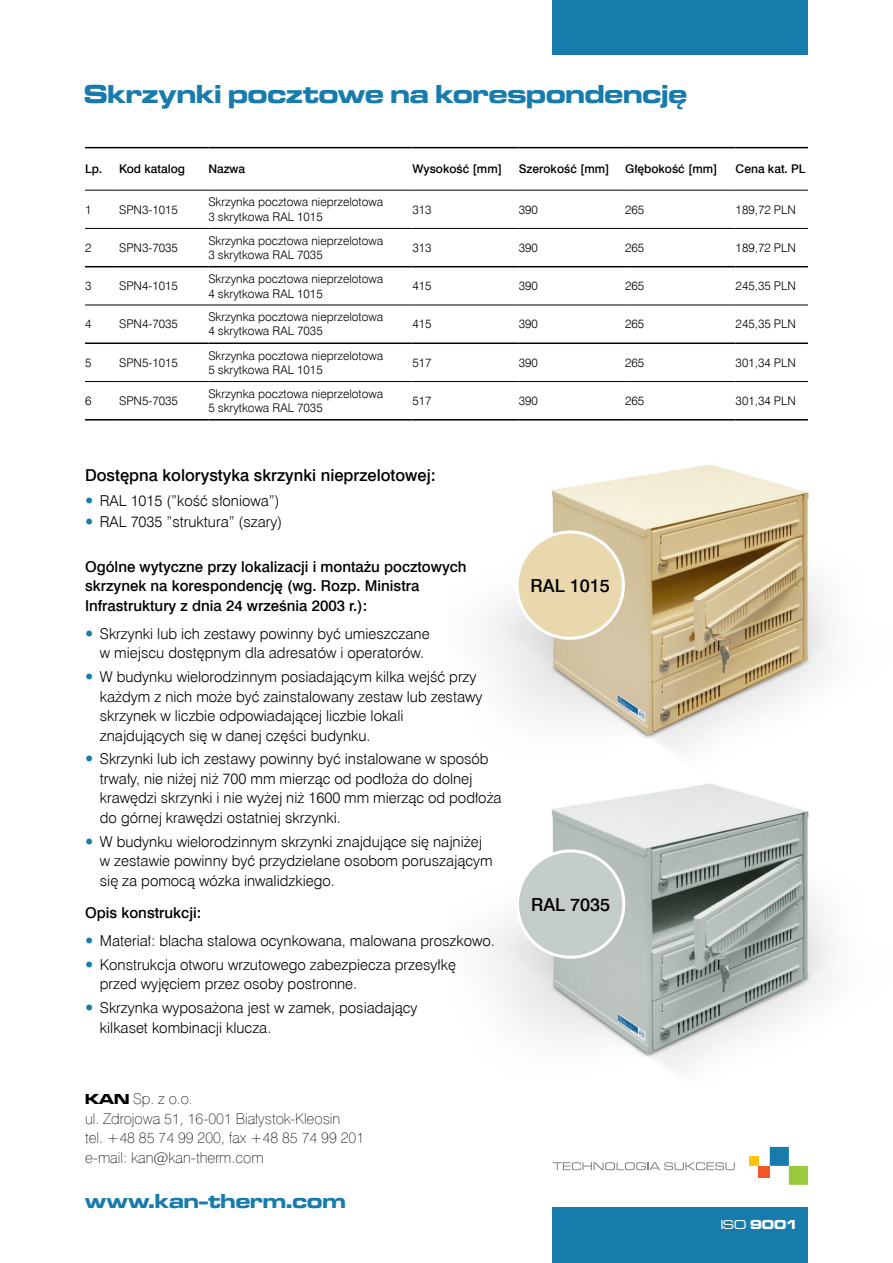
<style>
.page{position:relative;width:893px;height:1263px;background:#fff}
.page>*{position:absolute;margin:0;border:0;box-sizing:border-box;transform-origin:0 0}
.t1{font:27px "Microgramma D Bol Ext";color:#177bac}
.t2{font:21px "Microgramma D Bol Ext";color:#177bac}
.t3{font:18px "Swis 721 Md EU";color:#000}
.t4{font:16.5px "Swis 721 Md EU";color:#000}
.t5{font:15px/19.5px "Swis 721 Lt EU";color:#000}
.t6{font:15px/19.5px "Swis 721 Md EU";color:#000}
.t7{font:15px/19.5px "Swis 721 Th EU";color:#000}
.t8{font:13.5px "Microgramma D Bol Ext";color:#fff}
.t9{font:12px/14.4px "Swis 721 Lt EU";color:#000}
.t10{font:12px "Swis 721 Md EU";color:#000}
.s1{font-family:"Microgramma D Bol Ext"}
.s2{font-family:"Microgramma D Med Ext"}
</style>
<div class="page">
<img style="left:490px;top:464px;width:342px;height:287px">
<img style="left:490px;top:783px;width:342px;height:287px">
<div style="left:553px;top:0;width:255px;height:54px;background:#177bac"></div>
<div style="left:553px;top:1208px;width:255px;height:55px;background:#177bac"></div>
<div style="left:758px;top:1166px;width:12px;height:11px;background:#f15628"></div>
<div style="left:749px;top:1156px;width:9px;height:10px;background:#ffc20e"></div>
<div style="left:789px;top:1166px;width:19px;height:19px;background:#9aca3c"></div>
<div style="left:770px;top:1147px;width:19px;height:19px;background:#177bac"></div>
<svg style="left:553px;top:1162px;width:182px;height:8px"></svg>
<hr style="left:85px;top:190px;width:34px;height:1px;background:#000">
<hr style="left:119px;top:190px;width:89px;height:1px;background:#000">
<hr style="left:208px;top:190px;width:204px;height:1px;background:#000">
<hr style="left:412px;top:190px;width:107px;height:1px;background:#000">
<hr style="left:519px;top:190px;width:106px;height:1px;background:#000">
<hr style="left:625px;top:190px;width:111px;height:1px;background:#000">
<hr style="left:736px;top:190px;width:72px;height:1px;background:#000">
<hr style="left:85px;top:228px;width:34px;height:1px;background:#000">
<hr style="left:119px;top:228px;width:89px;height:1px;background:#000">
<hr style="left:208px;top:228px;width:204px;height:1px;background:#000">
<hr style="left:412px;top:228px;width:107px;height:1px;background:#000">
<hr style="left:519px;top:228px;width:106px;height:1px;background:#000">
<hr style="left:625px;top:228px;width:111px;height:1px;background:#000">
<hr style="left:736px;top:228px;width:72px;height:1px;background:#000">
<hr style="left:85px;top:305px;width:34px;height:1px;background:#000">
<hr style="left:119px;top:305px;width:89px;height:1px;background:#000">
<hr style="left:208px;top:305px;width:204px;height:1px;background:#000">
<hr style="left:412px;top:305px;width:107px;height:1px;background:#000">
<hr style="left:519px;top:305px;width:106px;height:1px;background:#000">
<hr style="left:625px;top:305px;width:111px;height:1px;background:#000">
<hr style="left:736px;top:305px;width:72px;height:1px;background:#000">
<hr style="left:85px;top:381px;width:34px;height:1px;background:#000">
<hr style="left:119px;top:381px;width:89px;height:1px;background:#000">
<hr style="left:208px;top:381px;width:204px;height:1px;background:#000">
<hr style="left:412px;top:381px;width:107px;height:1px;background:#000">
<hr style="left:519px;top:381px;width:106px;height:1px;background:#000">
<hr style="left:625px;top:381px;width:111px;height:1px;background:#000">
<hr style="left:736px;top:381px;width:72px;height:1px;background:#000">
<hr style="left:85px;top:419px;width:34px;height:2px;background:#000">
<hr style="left:119px;top:419px;width:89px;height:2px;background:#000">
<hr style="left:208px;top:419px;width:204px;height:2px;background:#000">
<hr style="left:412px;top:419px;width:107px;height:2px;background:#000">
<hr style="left:519px;top:419px;width:106px;height:2px;background:#000">
<hr style="left:625px;top:419px;width:111px;height:2px;background:#000">
<hr style="left:736px;top:419px;width:72px;height:2px;background:#000">
<hr style="left:85px;top:147px;width:34px;height:1px;background:#000">
<hr style="left:119px;top:147px;width:89px;height:1px;background:#000">
<hr style="left:208px;top:147px;width:204px;height:1px;background:#000">
<hr style="left:412px;top:147px;width:107px;height:1px;background:#000">
<hr style="left:519px;top:147px;width:106px;height:1px;background:#000">
<hr style="left:625px;top:147px;width:111px;height:1px;background:#000">
<hr style="left:736px;top:147px;width:72px;height:1px;background:#000">
<hr style="left:85px;top:266px;width:34px;height:1px;background:#000">
<hr style="left:119px;top:266px;width:89px;height:1px;background:#000">
<hr style="left:208px;top:266px;width:204px;height:1px;background:#000">
<hr style="left:412px;top:266px;width:107px;height:1px;background:#000">
<hr style="left:519px;top:266px;width:106px;height:1px;background:#000">
<hr style="left:625px;top:266px;width:111px;height:1px;background:#000">
<hr style="left:736px;top:266px;width:72px;height:1px;background:#000">
<hr style="left:85px;top:342px;width:34px;height:2px;background:#000">
<hr style="left:119px;top:342px;width:89px;height:2px;background:#000">
<hr style="left:208px;top:342px;width:204px;height:2px;background:#000">
<hr style="left:412px;top:342px;width:107px;height:2px;background:#000">
<hr style="left:519px;top:342px;width:106px;height:2px;background:#000">
<hr style="left:625px;top:342px;width:111px;height:2px;background:#000">
<hr style="left:736px;top:342px;width:72px;height:2px;background:#000">
<div style="left:517px;top:532px;width:106px;height:106px;background:#e9d8ad;border-radius:50%"></div>
<div style="left:516px;top:530px;width:109px;height:110px;border:3px solid #fff;border-radius:50%"></div>
<div style="left:517px;top:851px;width:107px;height:106px;background:#c5cdc9;border-radius:50%"></div>
<div style="left:516px;top:849px;width:109px;height:110px;border:3px solid #fff;border-radius:50%"></div>
<h1 class="t1" style="left:84px;top:76px;width:605px">Skrzynki pocztowe na korespondencję</h1>
<p class="t10" style="left:85px;top:162px;width:101px">Lp. Kod katalog</p>
<p class="t10" style="left:208px;top:162px;width:38px">Nazwa</p>
<p class="t10" style="left:412px;top:162px;width:91px">Wysokość [mm]</p>
<p class="t10" style="left:519px;top:162px;width:92px">Szerokość [mm]</p>
<p class="t10" style="left:625px;top:162px;width:94px">Głębokość [mm]</p>
<p class="t10" style="left:736px;top:162px;width:71px">Cena kat. PL</p>
<p class="t9" style="left:85px;top:202px;width:8px">1</p>
<p class="t9" style="left:119px;top:202px;width:60px">SPN3-1015</p>
<p class="t9" style="left:208px;top:195px;width:176px">Skrzynka pocztowa nieprzelotowa<br>3 skrytkowa RAL 1015</p>
<p class="t9" style="left:412px;top:202px;width:21px">313</p>
<p class="t9" style="left:519px;top:202px;width:21px">390</p>
<p class="t9" style="left:625px;top:202px;width:21px">265</p>
<p class="t9" style="left:736px;top:202px;width:62px">189,72 PLN</p>
<p class="t9" style="left:85px;top:240px;width:8px">2</p>
<p class="t9" style="left:119px;top:240px;width:60px">SPN3-7035</p>
<p class="t9" style="left:208px;top:233px;width:176px">Skrzynka pocztowa nieprzelotowa<br>3 skrytkowa RAL 7035</p>
<p class="t9" style="left:412px;top:240px;width:21px">313</p>
<p class="t9" style="left:519px;top:240px;width:21px">390</p>
<p class="t9" style="left:625px;top:240px;width:21px">265</p>
<p class="t9" style="left:736px;top:240px;width:62px">189,72 PLN</p>
<p class="t9" style="left:85px;top:279px;width:8px">3</p>
<p class="t9" style="left:119px;top:279px;width:60px">SPN4-1015</p>
<p class="t9" style="left:208px;top:272px;width:176px">Skrzynka pocztowa nieprzelotowa<br>4 skrytkowa RAL 1015</p>
<p class="t9" style="left:412px;top:279px;width:21px">415</p>
<p class="t9" style="left:519px;top:279px;width:21px">390</p>
<p class="t9" style="left:625px;top:279px;width:21px">265</p>
<p class="t9" style="left:736px;top:279px;width:62px">245,35 PLN</p>
<p class="t9" style="left:85px;top:317px;width:8px">4</p>
<p class="t9" style="left:119px;top:317px;width:60px">SPN4-7035</p>
<p class="t9" style="left:208px;top:310px;width:176px">Skrzynka pocztowa nieprzelotowa<br>4 skrytkowa RAL 7035</p>
<p class="t9" style="left:412px;top:317px;width:21px">415</p>
<p class="t9" style="left:519px;top:317px;width:21px">390</p>
<p class="t9" style="left:625px;top:317px;width:21px">265</p>
<p class="t9" style="left:736px;top:317px;width:62px">245,35 PLN</p>
<p class="t9" style="left:85px;top:356px;width:8px">5</p>
<p class="t9" style="left:119px;top:356px;width:60px">SPN5-1015</p>
<p class="t9" style="left:208px;top:348px;width:176px">Skrzynka pocztowa nieprzelotowa<br>5 skrytkowa RAL 1015</p>
<p class="t9" style="left:412px;top:356px;width:21px">517</p>
<p class="t9" style="left:519px;top:356px;width:21px">390</p>
<p class="t9" style="left:625px;top:356px;width:21px">265</p>
<p class="t9" style="left:736px;top:356px;width:62px">301,34 PLN</p>
<p class="t9" style="left:85px;top:394px;width:8px">6</p>
<p class="t9" style="left:119px;top:394px;width:60px">SPN5-7035</p>
<p class="t9" style="left:208px;top:386px;width:176px">Skrzynka pocztowa nieprzelotowa<br>5 skrytkowa RAL 7035</p>
<p class="t9" style="left:412px;top:394px;width:21px">517</p>
<p class="t9" style="left:519px;top:394px;width:21px">390</p>
<p class="t9" style="left:625px;top:394px;width:21px">265</p>
<p class="t9" style="left:736px;top:394px;width:62px">301,34 PLN</p>
<p class="t4" style="left:85px;top:465px;width:352px">Dostępna kolorystyka skrzynki nieprzelotowej:</p>
<p class="t5" style="left:100px;top:491px;width:184px;line-height:20.7px">RAL 1015 (”kość słoniowa”)<br>RAL 7035 ”struktura” (szary)</p>
<p class="t6" style="left:85px;top:558px;width:383px">Ogólne wytyczne przy lokalizacji i montażu pocztowych skrzynek na korespondencję (wg. Rozp. Ministra<br>Infrastruktury z dnia 24 września 2003 r.):</p>
<p class="t5" style="left:100px;top:624px;width:331px">Skrzynki lub ich zestawy powinny być umieszczane w miejscu dostępnym dla adresatów i operatorów.</p>
<p class="t5" style="left:100px;top:667px;width:384px">W budynku wielorodzinnym posiadającym kilka wejść przy każdym z nich może być zainstalowany zestaw lub zestawy skrzynek w liczbie odpowiadającej liczbie lokali znajdujących się w danej części budynku.</p>
<p class="t5" style="left:100px;top:750px;width:403px">Skrzynki lub ich zestawy powinny być instalowane w sposób trwały, nie niżej niż 700 mm mierząc od podłoża do dolnej krawędzi skrzynki i nie wyżej niż 1600 mm mierząc od podłoża do górnej krawędzi ostatniej skrzynki.</p>
<p class="t5" style="left:100px;top:832px;width:394px">W budynku wielorodzinnym skrzynki znajdujące się najniżej w zestawie powinny być przydzielane osobom poruszającym się za pomocą wózka inwalidzkiego.</p>
<p class="t6" style="left:85px;top:904px;width:118px">Opis konstrukcji:</p>
<p class="t5" style="left:100px;top:929px;width:396px;line-height:23.7px">Materiał: blacha stalowa ocynkowana, malowana proszkowo.<br>Konstrukcja otworu wrzutowego zabezpiecza przesyłkę</p>
<p class="t5" style="left:100px;top:972px;width:319px;line-height:23.7px">przed wyjęciem przez osoby postronne.<br>Skrzynka wyposażona jest w zamek, posiadający</p>
<p class="t5" style="left:100px;top:1018px;width:173px">kilkaset kombinacji klucza.</p>
<p class="t7" style="left:85px;top:1089px;width:281px"><span class="s1">KAN</span> Sp. z o.o.<br>ul. Zdrojowa 51, 16-001 Białystok‑Kleosin<br>tel. +48 85 74 99 200, fax +48 85 74 99 201 e‑mail: kan@kan-therm.com</p>
<h2 class="t2" style="left:85px;top:1187px;width:262px">www.kan-therm.com</h2>
<p class="t3" style="left:531px;top:574px;width:81px">RAL 1015</p>
<p class="t3" style="left:531px;top:893px;width:81px">RAL 7035</p>
<p class="t8" style="left:721px;top:1216px;width:79px"><span class="s2">ISO</span> 9001</p>
</div>
